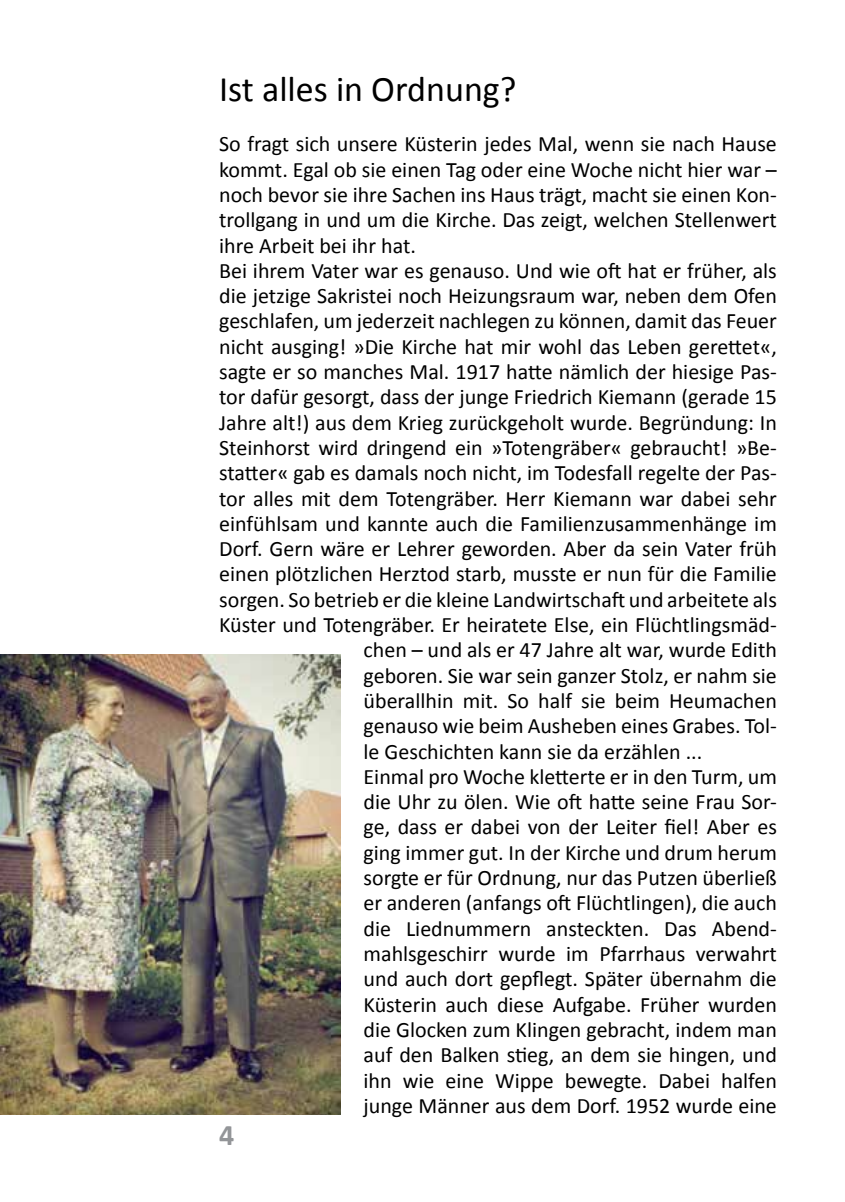
<style>
.page{position:relative;width:845px;height:1202px;background:#fff}
.page>*{position:absolute;margin:0;border:0;box-sizing:border-box;transform-origin:0 0}
.t1{font:36px "Calibri";color:#000}
.t2{font:700 30px "Calibri";color:#939598}
.t3{font:22px "Calibri";color:#000}
</style>
<div class="page">
<img style="left:0;top:655px;width:341px;height:459px">
<h1 class="t1" style="left:219px;top:66px;width:299px">Ist alles in Ordnung?</h1>
<p class="t3" style="left:219px;top:130px;width:559px">So fragt sich unsere Küsterin jedes Mal, wenn sie nach Hause</p>
<p class="t3" style="left:219px;top:155px;width:559px">kommt. Egal ob sie einen Tag oder eine Woche nicht hier war –</p>
<p class="t3" style="left:219px;top:181px;width:559px">noch bevor sie ihre Sachen ins Haus trägt, macht sie einen Kon-</p>
<p class="t3" style="left:219px;top:206px;width:559px">trollgang in und um die Kirche. Das zeigt, welchen Stellenwert</p>
<p class="t3" style="left:219px;top:231px;width:198px">ihre Arbeit bei ihr hat.</p>
<p class="t3" style="left:219px;top:257px;width:559px">Bei ihrem Vater war es genauso. Und wie oft hat er früher, als</p>
<p class="t3" style="left:219px;top:282px;width:559px">die jetzige Sakristei noch Heizungsraum war, neben dem Ofen</p>
<p class="t3" style="left:219px;top:307px;width:559px">geschlafen, um jederzeit nachlegen zu können, damit das Feuer</p>
<p class="t3" style="left:219px;top:332px;width:559px">nicht ausging! »Die Kirche hat mir wohl das Leben gerettet«,</p>
<p class="t3" style="left:219px;top:358px;width:559px">sagte er so manches Mal. 1917 hatte nämlich der hiesige Pas-</p>
<p class="t3" style="left:219px;top:383px;width:559px">tor dafür gesorgt, dass der junge Friedrich Kiemann (gerade 15</p>
<p class="t3" style="left:219px;top:408px;width:559px">Jahre alt!) aus dem Krieg zurückgeholt wurde. Begründung: In</p>
<p class="t3" style="left:219px;top:434px;width:559px">Steinhorst wird dringend ein »Totengräber« gebraucht! »Be-</p>
<p class="t3" style="left:219px;top:459px;width:559px">statter« gab es damals noch nicht, im Todesfall regelte der Pas-</p>
<p class="t3" style="left:219px;top:484px;width:559px">tor alles mit dem Totengräber. Herr Kiemann war dabei sehr</p>
<p class="t3" style="left:219px;top:510px;width:559px">einfühlsam und kannte auch die Familienzusammenhänge im</p>
<p class="t3" style="left:219px;top:535px;width:559px">Dorf. Gern wäre er Lehrer geworden. Aber da sein Vater früh</p>
<p class="t3" style="left:219px;top:560px;width:559px">einen plötzlichen Herztod starb, musste er nun für die Familie</p>
<p class="t3" style="left:219px;top:585px;width:559px">sorgen. So betrieb er die kleine Landwirtschaft und arbeitete als</p>
<p class="t3" style="left:219px;top:611px;width:559px">Küster und Totengräber. Er heiratete Else, ein Flüchtlingsmäd-</p>
<p class="t3" style="left:363px;top:636px;width:415px">chen – und als er 47 Jahre alt war, wurde Edith</p>
<p class="t3" style="left:363px;top:661px;width:415px">geboren. Sie war sein ganzer Stolz, er nahm sie</p>
<p class="t3" style="left:363px;top:687px;width:415px">überallhin mit. So half sie beim Heumachen</p>
<p class="t3" style="left:363px;top:712px;width:415px">genauso wie beim Ausheben eines Grabes. Tol-</p>
<p class="t3" style="left:363px;top:737px;width:340px">le Geschichten kann sie da erzählen ...</p>
<p class="t3" style="left:363px;top:763px;width:415px">Einmal pro Woche kletterte er in den Turm, um</p>
<p class="t3" style="left:363px;top:788px;width:415px">die Uhr zu ölen. Wie oft hatte seine Frau Sor-</p>
<p class="t3" style="left:363px;top:813px;width:415px">ge, dass er dabei von der Leiter fiel! Aber es</p>
<p class="t3" style="left:363px;top:838px;width:415px">ging immer gut. In der Kirche und drum herum</p>
<p class="t3" style="left:363px;top:864px;width:415px">sorgte er für Ordnung, nur das Putzen überließ</p>
<p class="t3" style="left:363px;top:889px;width:415px">er anderen (anfangs oft Flüchtlingen), die auch</p>
<p class="t3" style="left:363px;top:914px;width:415px">die Liednummern ansteckten. Das Abend-</p>
<p class="t3" style="left:363px;top:940px;width:415px">mahlsgeschirr wurde im Pfarrhaus verwahrt</p>
<p class="t3" style="left:363px;top:965px;width:415px">und auch dort gepflegt. Später übernahm die</p>
<p class="t3" style="left:363px;top:990px;width:415px">Küsterin auch diese Aufgabe. Früher wurden</p>
<p class="t3" style="left:363px;top:1016px;width:415px">die Glocken zum Klingen gebracht, indem man</p>
<p class="t3" style="left:363px;top:1041px;width:415px">auf den Balken stieg, an dem sie hingen, und</p>
<p class="t3" style="left:363px;top:1066px;width:415px">ihn wie eine Wippe bewegte. Dabei halfen</p>
<p class="t3" style="left:363px;top:1091px;width:415px">junge Männer aus dem Dorf. 1952 wurde eine</p>
<h2 class="t2" style="left:219px;top:1116px;width:17px">4</h2>
</div>
